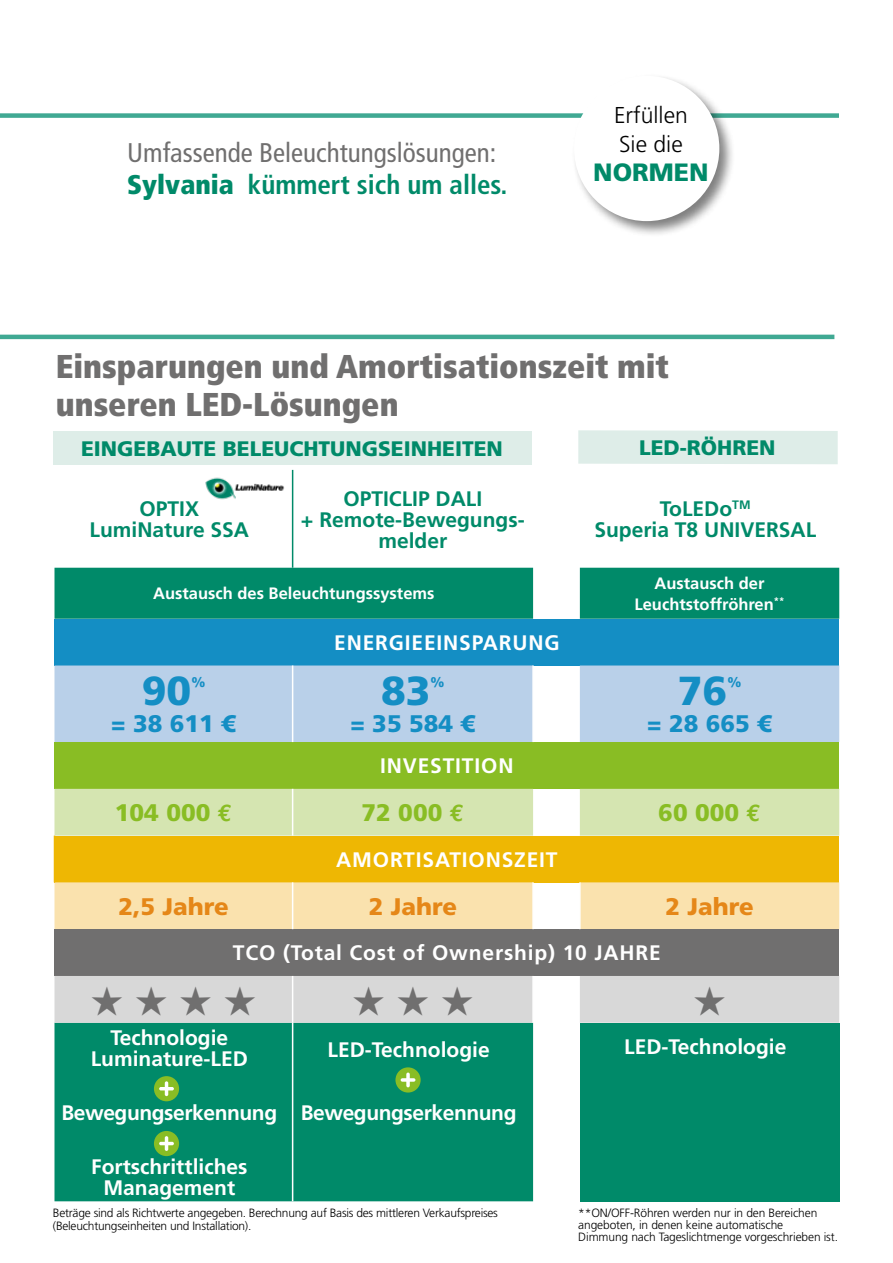
<style>
.page{position:relative;width:893px;height:1263px;background:#fff}
.page>*{position:absolute;margin:0;border:0;box-sizing:border-box;transform-origin:0 0}
.t1{font:40.5px "Zapf Dingbats ITC";color:#706f6f}
.t2{font:900 40.5px "Frutiger LT Std";color:#148ec4}
.t3{font:900 condensed 33px/38px "Frutiger LT Std";color:#706f6f}
.t4{font:condensed 27px/32.4px "Frutiger LT Std";color:#706f6f}
.t5{font:900 25.05px "Frutiger LT Std";color:#008a69}
.t6{font:900 24px "Frutiger LT Std";color:#148ec4}
.t7{font:900 24px "Frutiger LT Std";color:#e58718}
.t8{font:900 24px "Frutiger LT Std";color:#89bd24}
.t9{font:300 22.95px/29.2px "Frutiger LT Std";color:#000}
.t10{font:700 21px/21px "Frutiger LT Std";color:#fff;text-align:center}
.t11{font:700 21px/21px "Frutiger LT Std";color:#008a69;text-align:center}
.t12{font:700 21px "Frutiger LT Std";letter-spacing:.04em;color:#fff}
.t13{font:900 21px "Frutiger LT Std";color:#008a69}
.t14{font:700 21px "Frutiger LT Std";letter-spacing:-.02em;color:#fff}
.t15{font:700 16.5px/21px "Frutiger LT Std";color:#fff;text-align:center}
.t16{font:900 13.95px "Frutiger LT Std";color:#148ec4}
.t17{font:300 12px/12px "Frutiger LT Std";letter-spacing:-.02em;color:#000}
.s1{font-weight:900;color:#008a69}
.s2{font-weight:700;color:#008a69}
.s3{font-family:"Euro Mono";font-weight:700}
</style>
<div class="page">
<svg style="left:54px;top:568px;width:785px;height:633px;background:#159375"></svg>
<div style="left:54px;top:619px;width:785px;height:46px;background:#148ec4"></div>
<svg style="left:54px;top:665px;width:785px;height:77px;background:#bbd2ea"></svg>
<div style="left:54px;top:742px;width:785px;height:47px;background:#89bd24"></div>
<svg style="left:54px;top:789px;width:785px;height:47px;background:#d7e6b6"></svg>
<div style="left:54px;top:836px;width:785px;height:46px;background:#eeb703"></div>
<svg style="left:54px;top:882px;width:785px;height:47px;background:#fae3b1"></svg>
<div style="left:54px;top:929px;width:785px;height:47px;background:#706f6f"></div>
<div style="left:580px;top:1023px;width:259px;height:178px;background:#008a69"></div>
<hr style="left:292px;top:789px;width:1px;height:47px;background:#fff">
<hr style="left:292px;top:1023px;width:1px;height:178px;background:#fff">
<hr style="left:292px;top:470px;width:1px;height:98px;background:#008a69">
<hr style="left:292px;top:665px;width:1px;height:77px;background:#fff">
<hr style="left:532px;top:665px;width:2px;height:77px;background:#fff">
<hr style="left:292px;top:882px;width:1px;height:47px;background:#fff">
<hr style="left:532px;top:882px;width:2px;height:47px;background:#fff">
<hr style="left:579px;top:882px;width:2px;height:47px;background:#fff">
<div style="left:0;top:113px;width:839px;height:5px;background:#40a993"></div>
<hr style="left:0;top:335px;width:834px;height:4px;background:#40a993">
<div style="left:578px;top:430px;width:260px;height:34px;background:#deede8"></div>
<div style="left:53px;top:431px;width:478px;height:33px;background:#deede8"></div>
<div style="left:571px;top:73px;width:165px;height:165px;background:#000;opacity:.5"></div>
<div style="left:574px;top:76px;width:145px;height:145px;background:#fff;border-radius:50%"></div>
<div style="left:154px;top:1076px;width:25px;height:25px;background:#89bd24;border-radius:50%"></div>
<svg style="left:159px;top:1081px;width:15px;height:15px"></svg>
<div style="left:395px;top:1067px;width:26px;height:25px;background:#89bd24;border-radius:50%"></div>
<svg style="left:401px;top:1072px;width:14px;height:15px"></svg>
<div style="left:154px;top:1131px;width:25px;height:25px;background:#89bd24;border-radius:50%"></div>
<svg style="left:159px;top:1136px;width:15px;height:15px"></svg>
<img style="left:205px;top:477px;width:79px;height:23px">
<svg style="left:54px;top:976px;width:785px;height:47px;background:#dadada"></svg>
<h3 class="t4" style="left:127px;top:136px;width:382px">Umfassende Beleuchtungslösungen:<br><span class="s1">Sylvania</span> <span class="s2">kümmert sich um alles.</span></h3>
<h3 class="t9" style="left:614px;top:101px;width:75px">Erfüllen<br>Sie die</h3>
<h3 class="t5" style="left:593px;top:158px;width:117px">NORMEN</h3>
<h2 class="t3" style="left:56px;top:348px;width:615px">Einsparungen und Amortisationszeit mit unseren LED-Lösungen</h2>
<h3 class="t13" style="left:81px;top:436px;width:423px">EINGEBAUTE BELEUCHTUNGSEINHEITEN</h3>
<h3 class="t13" style="left:639px;top:435px;width:138px">LED-RÖHREN</h3>
<h3 class="t11" style="left:90px;top:498px;width:161px">OPTIX<br>LumiNature SSA</h3>
<h3 class="t11" style="left:301px;top:488px;width:225px">OPTICLIP DALI<br>+ Remote-Bewegungs&shy;melder</h3>
<h3 class="t11" style="left:594px;top:498px;width:223px">ToLEDo<sup>TM<br></sup>Superia T8 UNIVERSAL</h3>
<h3 class="t15" style="left:153px;top:583px;width:283px">Austausch des Beleuchtungssystems</h3>
<h3 class="t15" style="left:634px;top:573px;width:152px">Austausch der<br>Leuchtstoffröhren<sup>**</sup></h3>
<h3 class="t12" style="left:334px;top:630px;width:227px">ENERGIEEINSPARUNG</h3>
<h1 class="t2" style="left:142px;top:667px;width:51px">90</h1>
<p class="t16" style="left:191px;top:674px;width:15px">%</p>
<h3 class="t6" style="left:111px;top:709px;width:126px">= 38 611 €</h3>
<h1 class="t2" style="left:381px;top:667px;width:51px">83</h1>
<p class="t16" style="left:431px;top:674px;width:15px">%</p>
<h3 class="t6" style="left:351px;top:709px;width:126px">= 35 584 €</h3>
<h1 class="t2" style="left:678px;top:667px;width:51px">76</h1>
<p class="t16" style="left:727px;top:674px;width:15px">%</p>
<h3 class="t6" style="left:647px;top:709px;width:126px">= 28 665 €</h3>
<h3 class="t12" style="left:380px;top:754px;width:135px">INVESTITION</h3>
<h3 class="t8" style="left:115px;top:798px;width:119px">104 000 <span class="s3">E</span></h3>
<h3 class="t8" style="left:362px;top:798px;width:104px">72 000 <span class="s3">E</span></h3>
<h3 class="t8" style="left:658px;top:798px;width:104px">60 000 <span class="s3">E</span></h3>
<h3 class="t12" style="left:336px;top:847px;width:223px">AMORTISATIONSZEIT</h3>
<h3 class="t7" style="left:118px;top:892px;width:112px">2,5 Jahre</h3>
<h3 class="t7" style="left:369px;top:892px;width:90px">2 Jahre</h3>
<h3 class="t7" style="left:665px;top:892px;width:90px">2 Jahre</h3>
<h3 class="t12" style="left:233px;top:941px;width:429px">TCO (Total Cost of Ownership) 10 JAHRE</h3>
<h1 class="t1" style="left:91px;top:982px;width:167px">★ ★ ★ ★</h1>
<h1 class="t1" style="left:352px;top:982px;width:123px">★ ★ ★</h1>
<h3 class="t10" style="left:91px;top:1027px;width:159px">Technologie<br>Luminature-LED</h3>
<h3 class="t14" style="left:61px;top:1100px;width:217px">Bewegungserkennung</h3>
<h3 class="t10" style="left:91px;top:1156px;width:158px">Fortschrittliches<br>Management</h3>
<h3 class="t10" style="left:624px;top:1036px;width:164px">LED-Technologie</h3>
<h3 class="t10" style="left:327px;top:1039px;width:164px">LED-Technologie</h3>
<h3 class="t14" style="left:301px;top:1100px;width:217px">Bewegungserkennung</h3>
<p class="t17" style="left:53px;top:1206px;width:446px;line-height:13.5px">Beträge sind als Richtwerte angegeben. Berechnung auf Basis des mittleren Verkaufspreises (Beleuchtungseinheiten und Installation).</p>
<p class="t17" style="left:578px;top:1207px;width:261px">**ON/OFF-Röhren werden nur in den Bereichen angeboten, in denen keine automatische<br>Dimmung nach Tageslichtmenge vorgeschrieben ist.</p>
</div>
